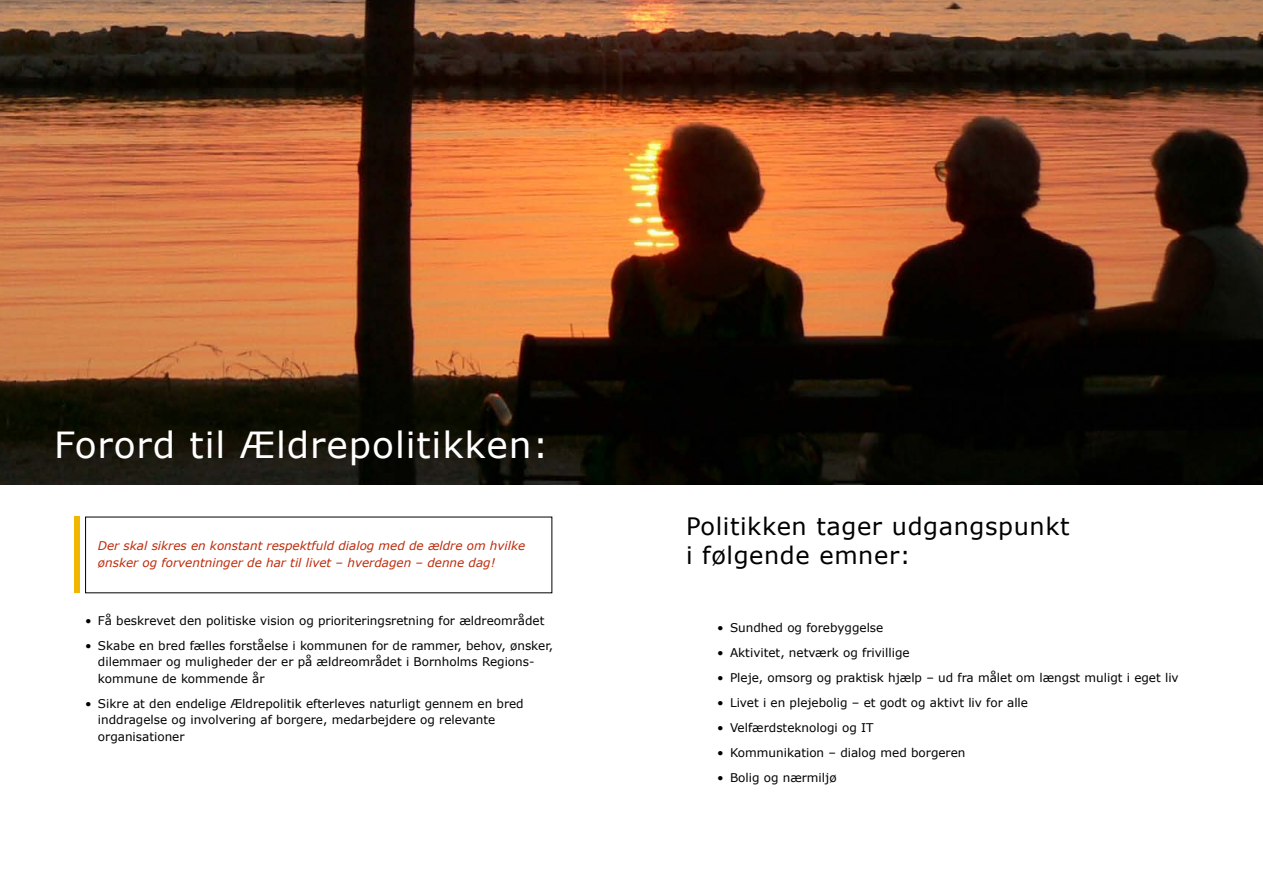
<style>
.page{position:relative;width:1263px;height:893px;background:#fff}
.page>*{position:absolute;margin:0;border:0;box-sizing:border-box;transform-origin:0 0}
.t1{font:36px "Verdana";letter-spacing:.025em;color:#fff}
.t2{font:24px/28.8px "Verdana";letter-spacing:.025em;color:#000}
.t3{font:12px/16.5px "Verdana";color:#000}
.t4{font:italic 12px/16.5px "Verdana";color:#bd2b0b}
</style>
<div class="page">
<img style="left:0;top:0;width:1263px;height:485px">
<div style="left:74px;top:517px;width:5px;height:76px;background:#f0b600"></div>
<h1 class="t1" style="left:54px;top:420px;width:496px">Forord til Ældrepolitikken:</h1>
<p class="t4" style="left:98px;top:538px;width:429px">Der skal sikres en konstant respektfuld dialog med de ældre om hvilke ønsker og forventninger de har til livet – hverdagen – denne dag!</p>
<p class="t3" style="left:85px;top:612px;width:461px">• Få beskrevet den politiske vision og prioriteringsretning for ældreområdet</p>
<p class="t3" style="left:98px;top:637px;width:457px;text-indent:-13px">• Skabe en bred fælles forståelse i kommunen for de rammer, behov, ønsker, dilemmaer og muligheder der er på ældreområdet i Bornholms Regions&shy;kommune de kommende år</p>
<p class="t3" style="left:98px;top:695px;width:427px;text-indent:-13px">• Sikre at den endelige Ældrepolitik efterleves naturligt gennem en bred inddragelse og involvering af borgere, medarbejdere og relevante organisationer</p>
<h2 class="t2" style="left:686px;top:512px;width:385px">Politikken tager udgangspunkt i følgende emner:</h2>
<p class="t3" style="left:717px;top:619px;width:168px">• Sundhed og forebyggelse</p>
<p class="t3" style="left:717px;top:644px;width:194px">• Aktivitet, netværk og frivillige</p>
<p class="t3" style="left:717px;top:669px;width:463px">• Pleje, omsorg og praktisk hjælp – ud fra målet om længst muligt i eget liv</p>
<p class="t3" style="left:717px;top:694px;width:312px">• Livet i en plejebolig – et godt og aktivt liv for alle</p>
<p class="t3" style="left:717px;top:719px;width:158px">• Velfærdsteknologi og IT</p>
<p class="t3" style="left:717px;top:744px;width:250px">• Kommunikation – dialog med borgeren</p>
<p class="t3" style="left:717px;top:769px;width:121px">• Bolig og nærmiljø</p>
</div>
